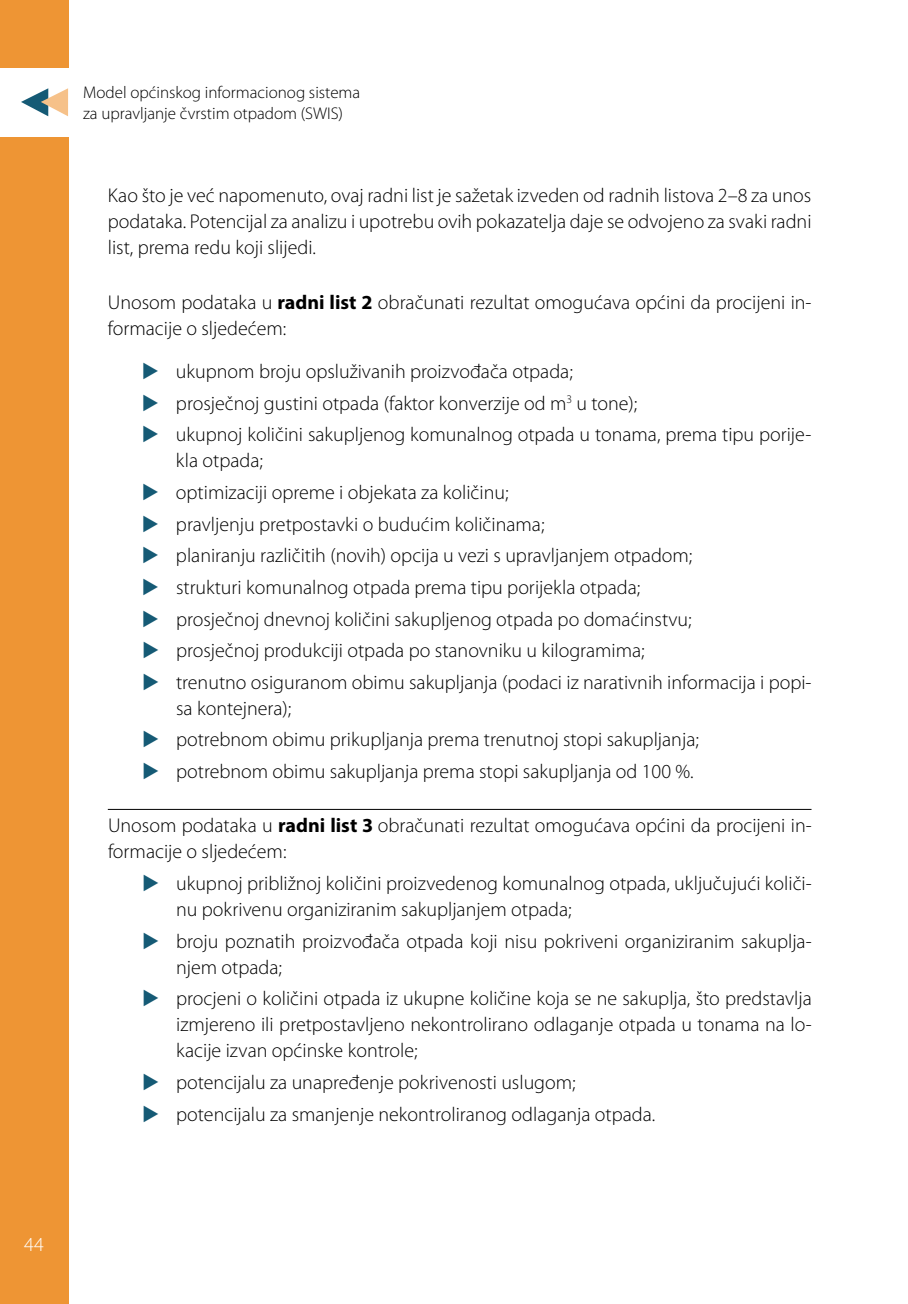
<style>
.page{position:relative;width:908px;height:1304px;background:#fff}
.page>*{position:absolute;margin:0;border:0;box-sizing:border-box;transform-origin:0 0}
.t1{font:300 20px/31.6px "Myriad Pro";color:#000}
.t2{font:300 20px "Myriad Pro";color:#fff}
.t3{font:300 17px/20.4px "Myriad Pro";color:#000}
.s1{font-weight:700}
</style>
<div class="page">
<div style="left:0;top:0;width:68px;height:1304px;background:#ee9534"></div>
<div style="left:0;top:68px;width:73px;height:68px;background:#fff"></div>
<svg style="left:21px;top:88px;width:47px;height:28px"></svg>
<hr style="left:108px;top:809px;width:703px;height:1px;background:#000">
<p class="t3" style="left:83px;top:82px;width:278px">Model općinskog informacionog sistema za upravljanje čvrstim otpadom (SWIS)</p>
<p class="t1" style="left:108px;top:182px;width:704px;line-height:26.2px;text-align:justify">Kao što je već napomenuto, ovaj radni list je sažetak izveden od radnih listova 2–8 za unos podataka. Potencijal za analizu i upotrebu ovih pokazatelja daje se odvojeno za svaki radni list, prema redu koji slijedi.</p>
<p class="t1" style="left:108px;top:289px;width:705px;line-height:26px">Unosom podataka u <span class="s1">radni list 2</span> obračunati rezultat omogućava općini da procijeni in&shy;formacije o sljedećem:</p>
<p class="t1" style="left:176px;top:355px;width:636px">ukupnom broju opsluživanih proizvođača otpada;<br>prosječnoj gustini otpada (faktor konverzije od m<sup>3</sup> u tone);<br>ukupnoj količini sakupljenog komunalnog otpada u tonama, prema tipu porije-</p>
<p class="t1" style="left:176px;top:445px;width:637px">kla otpada;<br>optimizaciji opreme i objekata za količinu;<br>pravljenju pretpostavki o budućim količinama;<br>planiranju različitih (novih) opcija u vezi s upravljanjem otpadom;<br>strukturi komunalnog otpada prema tipu porijekla otpada;<br>prosječnoj dnevnoj količini sakupljenog otpada po domaćinstvu;<br>prosječnoj produkciji otpada po stanovniku u kilogramima;<br>trenutno osiguranom obimu sakupljanja (podaci iz narativnih informacija i popi-</p>
<p class="t1" style="left:176px;top:692px;width:524px">sa kontejnera);<br>potrebnom obimu prikupljanja prema trenutnoj stopi sakupljanja; potrebnom obimu sakupljanja prema stopi sakupljanja od 100 %.</p>
<p class="t1" style="left:108px;top:813px;width:704px;line-height:26px">Unosom podataka u <span class="s1">radni list 3</span> obračunati rezultat omogućava općini da procijeni in&shy;formacije o sljedećem:</p>
<p class="t1" style="left:176px;top:870px;width:637px;line-height:26px">ukupnoj približnoj količini proizvedenog komunalnog otpada, uključujući količi&shy;nu pokrivenu organiziranim sakupljanjem otpada;</p>
<p class="t1" style="left:176px;top:928px;width:636px;line-height:26px">broju poznatih proizvođača otpada koji nisu pokriveni organiziranim sakuplja&shy;njem otpada;</p>
<p class="t1" style="left:176px;top:986px;width:636px;line-height:26px;text-align:justify">procjeni o količini otpada iz ukupne količine koja se ne sakuplja, što predstavlja izmjereno ili pretpostavljeno nekontrolirano odlaganje otpada u tonama na lo&shy;kacije izvan općinske kontrole;</p>
<p class="t1" style="left:176px;top:1066px;width:480px">potencijalu za unapređenje pokrivenosti uslugom; potencijalu za smanjenje nekontroliranog odlaganja otpada.</p>
<p class="t2" style="left:24px;top:1232px;width:21px">44</p>
</div>
